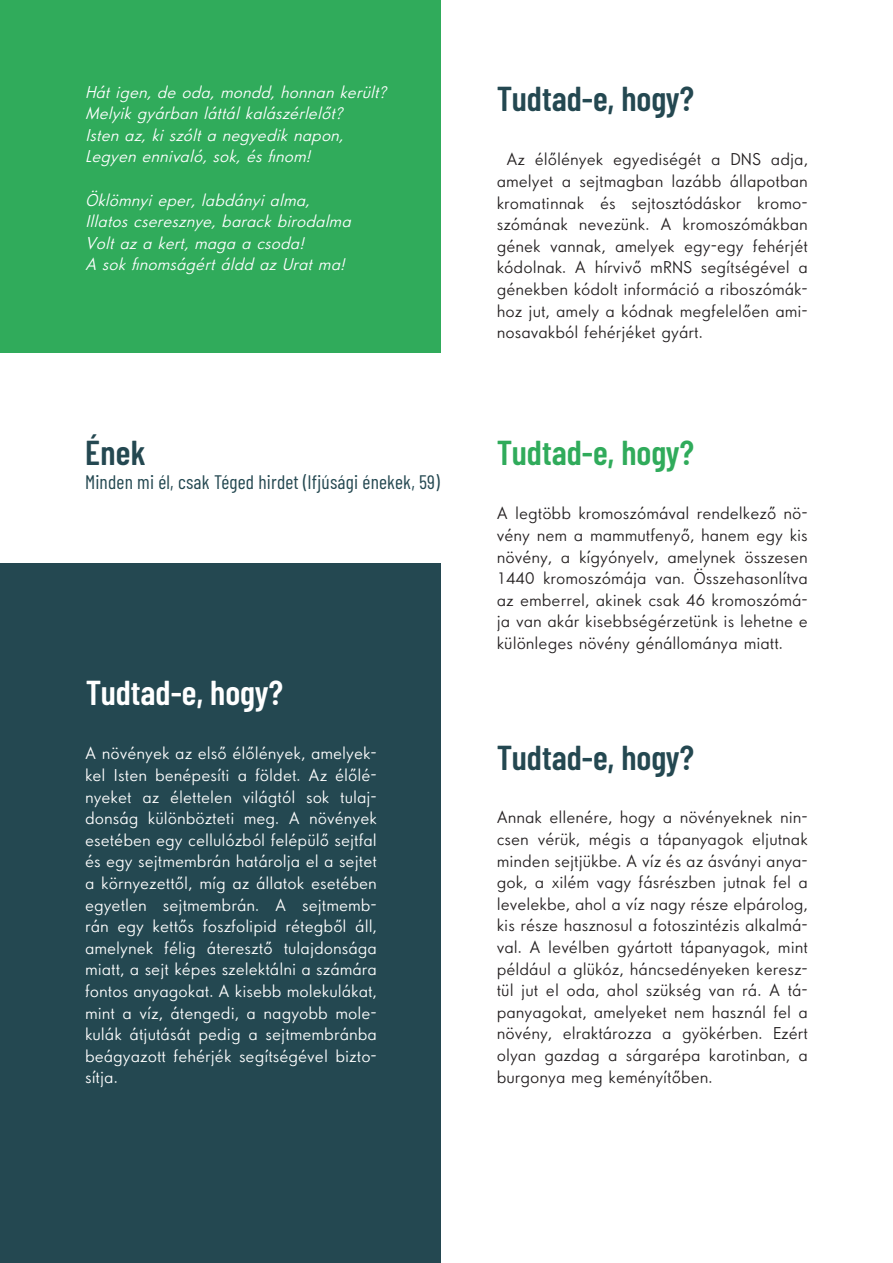
<style>
.page{position:relative;width:893px;height:1263px;background:#fff}
.page>*{position:absolute;margin:0;border:0;box-sizing:border-box;transform-origin:0 0}
.t1{font:600 34.5px "Barlow Condensed";color:#244851}
.t2{font:600 34.5px "Barlow Condensed";color:#fff}
.t3{font:600 34.5px "Barlow Condensed";color:#30ab5b}
.t4{font:19.5px "Barlow Condensed";letter-spacing:.01em;color:#244851}
.t5{font:300 18px/21.6px "HY Yoyo";color:#231f20;text-align:justify}
.t6{font:300 18px/21.6px "HY Yoyo";color:#fff;text-align:justify}
.t7{font:italic 300 18px/21.6px "HY Yoyo";color:#fff}
</style>
<div class="page">
<div style="left:0;top:0;width:440px;height:353px;background:#30ab5b"></div>
<div style="left:0;top:563px;width:440px;height:700px;background:#244851"></div>
<p class="t7" style="left:85px;top:82px;width:309px">Hátigen,deoda,mondd,honnankerült?<br>Melyikgyárbanláttálkalászérlelőt?<br>Istenaz,kiszóltanegyediknapon, Legyenennivaló,sok,ésfinom!</p>
<p class="t7" style="left:85px;top:190px;width:274px">Öklömnyieper,labdányialma,<br>Illatoscseresznye,barackbirodalma<br>Voltazakert,magaacsoda!<br>AsokfinomságértálddazUratma!</p>
<h1 class="t1" style="left:85px;top:428px;width:62px">Ének</h1>
<p class="t4" style="left:85px;top:468px;width:356px">Minden mi él, csak Téged hirdet (Ifjúsági énekek, 59)</p>
<h1 class="t2" style="left:86px;top:668px;width:199px">Tudtad-e, hogy?</h1>
<p class="t6" style="left:85px;top:743px;width:293px">A növények az első élőlények, amelyek&shy;kel Isten benépesíti a földet. Az élőlé&shy;nyeket az élettelen világtól sok tulaj&shy;donság különbözteti meg. A növények esetében egy cellulózból felépülő sejtfal és egy sejtmembrán határolja el a sejtet a környezettől, míg az állatok esetében egyetlen sejtmembrán. A sejtmemb&shy;rán egy kettős foszfolipid rétegből áll, amelynek félig áteresztő tulajdonsága miatt, a sejt képes szelektálni a számára fontos anyagokat. A kisebb molekulákat, mint a víz, átengedi, a nagyobb mole&shy;kulák átjutását pedig a sejtmembránba beágyazott fehérjék segítségével bizto&shy;sítja.</p>
<h1 class="t1" style="left:497px;top:74px;width:199px">Tudtad-e, hogy?</h1>
<p class="t5" style="left:497px;top:149px;width:313px;text-indent:10px">Az élőlények egyediségét a DNS adja, amelyet a sejtmagban lazább állapotban kromatinnak és sejtosztódáskor kromo&shy;szómának nevezünk. A kromoszómákban gének vannak, amelyek egy-egy fehérjét kódolnak. A hírvivő mRNS segítségével a génekben kódolt információ a riboszómák&shy;hoz jut, amely a kódnak megfelelően ami&shy;nosavakból fehérjéket gyárt.</p>
<h1 class="t3" style="left:497px;top:428px;width:199px">Tudtad-e, hogy?</h1>
<p class="t5" style="left:497px;top:503px;width:313px">A legtöbb kromoszómával rendelkező nö&shy;vény nem a mammutfenyő, hanem egy kis növény, a kígyónyelv, amelynek összesen 1440 kromoszómája van. Összehasonlítva az emberrel, akinek csak 46 kromoszómá&shy;ja van akár kisebbségérzetünk is lehetne e különleges növény génállománya miatt.</p>
<h1 class="t1" style="left:497px;top:732px;width:199px">Tudtad-e, hogy?</h1>
<p class="t5" style="left:497px;top:807px;width:313px">Annak ellenére, hogy a növényeknek nin&shy;csen vérük, mégis a tápanyagok eljutnak minden sejtjükbe. A víz és az ásványi anya&shy;gok, a xilém vagy fásrészben jutnak fel a levelekbe, ahol a víz nagy része elpárolog, kis része hasznosul a fotoszintézis alkalmá&shy;val. A levélben gyártott tápanyagok, mint például a glükóz, háncsedényeken keresz&shy;tül jut el oda, ahol szükség van rá. A tá&shy;panyagokat, amelyeket nem használ fel a növény, elraktározza a gyökérben. Ezért olyan gazdag a sárgarépa karotinban, a burgonya meg keményítőben.</p>
</div>
